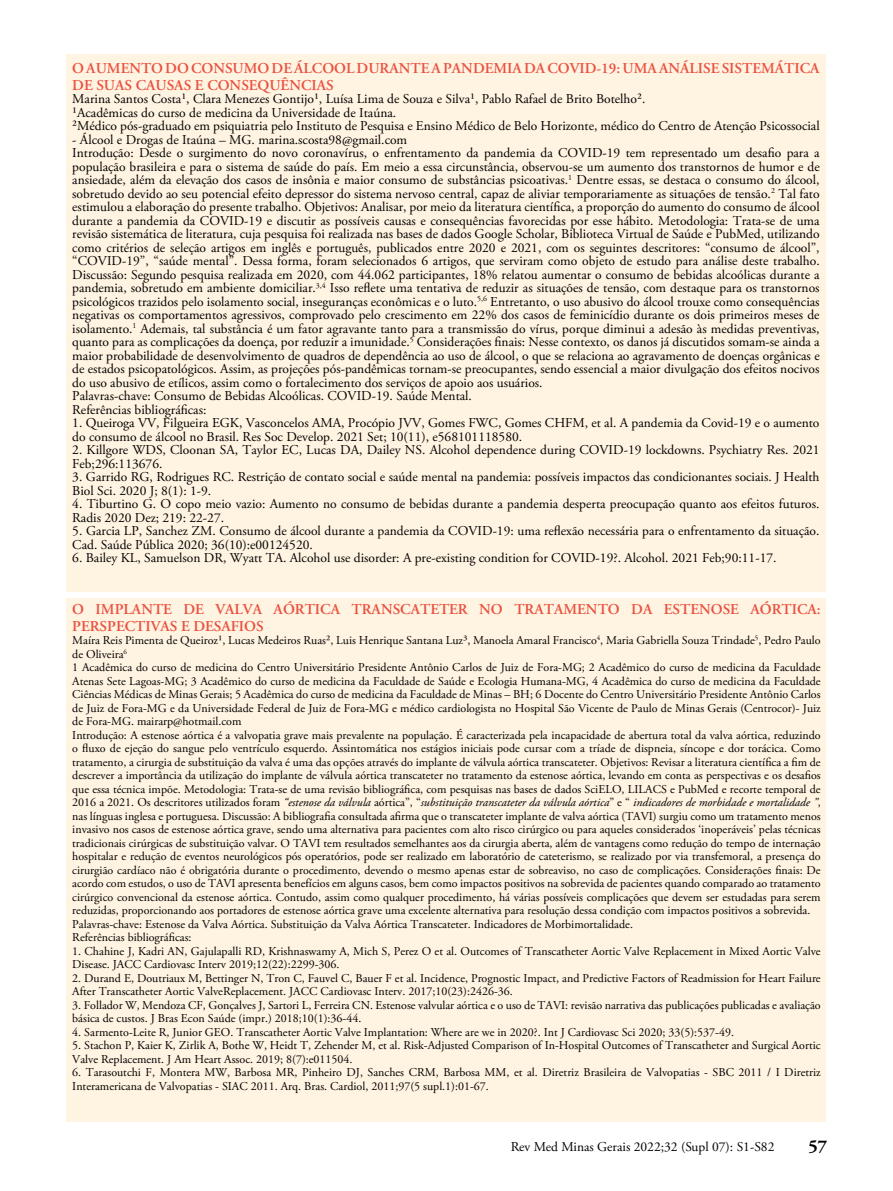
<style>
.page{position:relative;width:893px;height:1191px;background:#fff}
.page>*{position:absolute;margin:0;border:0;box-sizing:border-box;transform-origin:0 0}
.t1{font:700 18px "Adobe Garamond Pro";color:#000}
.t2{font:600 15px/16.5px "Adobe Garamond Pro";color:#ea503f}
.t3{font:13.5px/13.5px "Adobe Garamond Pro";color:#000}
.t4{font:12px/13.5px "Adobe Garamond Pro";color:#000}
.s1{font-style:italic}
</style>
<div class="page">
<div style="left:67px;top:599px;width:759px;height:523px;background:#fff3e1"></div>
<div style="left:67px;top:55px;width:759px;height:537px;background:#fff3e1"></div>
<p class="t2" style="left:72px;top:60px;width:749px">O AUMENTO DO CONSUMO DE ÁLCOOL DURANTE A PANDEMIA DA COVID-19: UMA ANÁLISE SISTEMÁTICA<br>DE SUAS CAUSAS E CONSEQUÊNCIAS</p>
<p class="t3" style="left:72px;top:93px;width:749px">Marina Santos Costa¹, Clara Menezes Gontijo¹, Luísa Lima de Souza e Silva¹, Pablo Rafael de Brito Botelho².<br>¹Acadêmicas do curso de medicina da Universidade de Itaúna.<br>²Médico pós-graduado em psiquiatria pelo Instituto de Pesquisa e Ensino Médico de Belo Horizonte, médico do Centro de Atenção Psicossocial</p>
<p class="t3" style="left:72px;top:133px;width:749px">- Álcool e Drogas de Itaúna – MG. marina.scosta98@gmail.com<br>Introdução: Desde o surgimento do novo coronavírus, o enfrentamento da pandemia da COVID-19 tem representado um desafio para a população brasileira e para o sistema de saúde do país. Em meio a essa circunstância, observou-se um aumento dos transtornos de humor e de ansiedade, além da elevação dos casos de insônia e maior consumo de substâncias psicoativas.<sup>1</sup> Dentre essas, se destaca o consumo do álcool, sobretudo devido ao seu potencial efeito depressor do sistema nervoso central, capaz de aliviar temporariamente as situações de tensão.<sup>2</sup> Tal fato estimulou a elaboração do presente trabalho. Objetivos: Analisar, por meio da literatura científica, a proporção do aumento do consumo de álcool durante a pandemia da COVID-19 e discutir as possíveis causas e consequências favorecidas por esse hábito. Metodologia: Trata-se de uma revisão sistemática de literatura, cuja pesquisa foi realizada nas bases de dados Google Scholar, Biblioteca Virtual de Saúde e PubMed, utilizando como critérios de seleção artigos em inglês e português, publicados entre 2020 e 2021, com os seguintes descritores: “consumo de álcool”, “COVID-19”, “saúde mental”. Dessa forma, foram selecionados 6 artigos, que serviram como objeto de estudo para análise deste trabalho.<br>Discussão: Segundo pesquisa realizada em 2020, com 44.062 participantes, 18% relatou aumentar o consumo de bebidas alcoólicas durante a pandemia, sobretudo em ambiente domiciliar.<sup>3,4</sup> Isso reflete uma tentativa de reduzir as situações de tensão, com destaque para os transtornos psicológicos trazidos pelo isolamento social, inseguranças econômicas e o luto.<sup>5,6</sup> Entretanto, o uso abusivo do álcool trouxe como consequências negativas os comportamentos agressivos, comprovado pelo crescimento em 22% dos casos de feminicídio durante os dois primeiros meses de isolamento.<sup>1</sup> Ademais, tal substância é um fator agravante tanto para a transmissão do vírus, porque diminui a adesão às medidas preventivas, quanto para as complicações da doença, por reduzir a imunidade.<sup>5</sup> Considerações finais: Nesse contexto, os danos já discutidos somam-se ainda a maior probabilidade de desenvolvimento de quadros de dependência ao uso de álcool, o que se relaciona ao agravamento de doenças orgânicas e de estados psicopatológicos. Assim, as projeções pós-pandêmicas tornam-se preocupantes, sendo essencial a maior divulgação dos efeitos nocivos do uso abusivo de etílicos, assim como o fortalecimento dos serviços de apoio aos usuários.<br>Palavras-chave: Consumo de Bebidas Alcoólicas. COVID-19. Saúde Mental.<br>Referências bibliográficas:</p>
<p class="t3" style="left:72px;top:417px;width:749px">1. Queiroga VV, Filgueira EGK, Vasconcelos AMA, Procópio JVV, Gomes FWC, Gomes CHFM, et al. A pandemia da Covid-19 e o aumento do consumo de álcool no Brasil. Res Soc Develop. 2021 Set; 10(11), e568101118580.</p>
<p class="t3" style="left:72px;top:444px;width:749px">2. Killgore WDS, Cloonan SA, Taylor EC, Lucas DA, Dailey NS. Alcohol dependence during COVID-19 lockdowns. Psychiatry Res. 2021<br>Feb;296:113676.</p>
<p class="t3" style="left:72px;top:471px;width:749px">3. Garrido RG, Rodrigues RC. Restrição de contato social e saúde mental na pandemia: possíveis impactos das condicionantes sociais. J Health<br>Biol Sci. 2020 J; 8(1): 1-9.</p>
<p class="t3" style="left:72px;top:498px;width:749px">4. Tiburtino G. O copo meio vazio: Aumento no consumo de bebidas durante a pandemia desperta preocupação quanto aos efeitos futuros.<br>Radis 2020 Dez; 219: 22-27.</p>
<p class="t3" style="left:72px;top:525px;width:749px">5. Garcia LP, Sanchez ZM. Consumo de álcool durante a pandemia da COVID-19: uma reflexão necessária para o enfrentamento da situação.<br>Cad. Saúde Pública 2020; 36(10):e00124520.</p>
<p class="t3" style="left:72px;top:552px;width:706px">6. Bailey KL, Samuelson DR, Wyatt TA. Alcohol use disorder: A pre-existing condition for COVID-19?. Alcohol. 2021 Feb;90:11-17.</p>
<p class="t2" style="left:72px;top:601px;width:750px">O IMPLANTE DE VALVA AÓRTICA TRANSCATETER NO TRATAMENTO DA ESTENOSE AÓRTICA:<br>PERSPECTIVAS E DESAFIOS</p>
<p class="t4" style="left:72px;top:634px;width:750px">Maíra Reis Pimenta de Queiroz¹, Lucas Medeiros Ruas², Luis Henrique Santana Luz³, Manoela Amaral Francisco<sup>4</sup>, Maria Gabriella Souza Trindade<sup>5</sup>, Pedro Paulo de Oliveira<sup>6<br></sup>1 Acadêmica do curso de medicina do Centro Universitário Presidente Antônio Carlos de Juiz de Fora-MG; 2 Acadêmico do curso de medicina da Faculdade Atenas Sete Lagoas-MG; 3 Acadêmico do curso de medicina da Faculdade de Saúde e Ecologia Humana-MG, 4 Acadêmica do curso de medicina da Faculdade Ciências Médicas de Minas Gerais; 5 Acadêmica do curso de medicina da Faculdade de Minas – BH; 6 Docente do Centro Universitário Presidente Antônio Carlos de Juiz de Fora-MG e da Universidade Federal de Juiz de Fora-MG e médico cardiologista no Hospital São Vicente de Paulo de Minas Gerais (Centrocor)- Juiz de Fora-MG. mairarp@hotmail.com<br>Introdução: A estenose aórtica é a valvopatia grave mais prevalente na população. É caracterizada pela incapacidade de abertura total da valva aórtica, reduzindo o fluxo de ejeção do sangue pelo ventrículo esquerdo. Assintomática nos estágios iniciais pode cursar com a tríade de dispneia, síncope e dor torácica. Como tratamento, a cirurgia de substituição da valva é uma das opções através do implante de válvula aórtica transcateter. Objetivos: Revisar a literatura científica a fim de descrever a importância da utilização do implante de válvula aórtica transcateter no tratamento da estenose aórtica, levando em conta as perspectivas e os desafios que essa técnica impõe. Metodologia: Trata-se de uma revisão bibliográfica, com pesquisas nas bases de dados SciELO, LILACS e PubMed e recorte temporal de 2016 a 2021. Os descritores utilizados foram <span class="s1">“estenose da válvula</span> aórtica”, “<span class="s1">substituição transcateter da válvula aórtica</span>” e “ <span class="s1">indicadores de morbidade e mortalidade ”</span>, nas línguas inglesa e portuguesa. Discussão: A bibliografia consultada afirma que o transcateter implante de valva aórtica (TAVI) surgiu como um tratamento menos invasivo nos casos de estenose aórtica grave, sendo uma alternativa para pacientes com alto risco cirúrgico ou para aqueles considerados ‘inoperáveis’ pelas técnicas tradicionais cirúrgicas de substituição valvar. O TAVI tem resultados semelhantes aos da cirurgia aberta, além de vantagens como redução do tempo de internação hospitalar e redução de eventos neurológicos pós operatórios, pode ser realizado em laboratório de cateterismo, se realizado por via transfemoral, a presença do cirurgião cardíaco não é obrigatória durante o procedimento, devendo o mesmo apenas estar de sobreaviso, no caso de complicações. Considerações finais: De acordo com estudos, o uso de TAVI apresenta benefícios em alguns casos, bem como impactos positivos na sobrevida de pacientes quando comparado ao tratamento cirúrgico convencional da estenose aórtica. Contudo, assim como qualquer procedimento, há várias possíveis complicações que devem ser estudadas para serem reduzidas, proporcionando aos portadores de estenose aórtica grave uma excelente alternativa para resolução dessa condição com impactos positivos a sobrevida.<br>Palavras-chave: Estenose da Valva Aórtica. Substituição da Valva Aórtica Transcateter. Indicadores de Morbimortalidade.<br>Referências bibliográficas:</p>
<p class="t4" style="left:72px;top:944px;width:750px">1. Chahine J, Kadri AN, Gajulapalli RD, Krishnaswamy A, Mich S, Perez O et al. Outcomes of Transcatheter Aortic Valve Replacement in Mixed Aortic Valve<br>Disease. JACC Cardiovasc Interv 2019;12(22):2299-306.</p>
<p class="t4" style="left:72px;top:971px;width:750px">2. Durand E, Doutriaux M, Bettinger N, Tron C, Fauvel C, Bauer F et al. Incidence, Prognostic Impact, and Predictive Factors of Readmission for Heart Failure<br>After Transcatheter Aortic ValveReplacement. JACC Cardiovasc Interv. 2017;10(23):2426-36.</p>
<p class="t4" style="left:72px;top:998px;width:750px">3. Follador W, Mendoza CF, Gonçalves J, Sartori L, Ferreira CN. Estenose valvular aórtica e o uso de TAVI: revisão narrativa das publicações publicadas e avaliação básica de custos. J Bras Econ Saúde (impr.) 2018;10(1):36-44.</p>
<p class="t4" style="left:72px;top:1025px;width:663px">4. Sarmento-Leite R, Junior GEO. Transcatheter Aortic Valve Implantation: Where are we in 2020?. Int J Cardiovasc Sci 2020; 33(5):537-49.</p>
<p class="t4" style="left:72px;top:1039px;width:750px">5. Stachon P, Kaier K, Zirlik A, Bothe W, Heidt T, Zehender M, et al. Risk-Adjusted Comparison of In-Hospital Outcomes of Transcatheter and Surgical Aortic<br>Valve Replacement. J Am Heart Assoc. 2019; 8(7):e011504.</p>
<p class="t4" style="left:72px;top:1066px;width:750px">6. Tarasoutchi F, Montera MW, Barbosa MR, Pinheiro DJ, Sanches CRM, Barbosa MM, et al. Diretriz Brasileira de Valvopatias - SBC 2011 / I Diretriz<br>Interamericana de Valvopatias - SIAC 2011. Arq. Bras. Cardiol, 2011;97(5 supl.1):01-67.</p>
<p class="t3" style="left:511px;top:1140px;width:265px">Rev Med Minas Gerais 2022;32 (Supl 07): S1-S82</p>
<h1 class="t1" style="left:808px;top:1136px;width:20px">57</h1>
</div>
